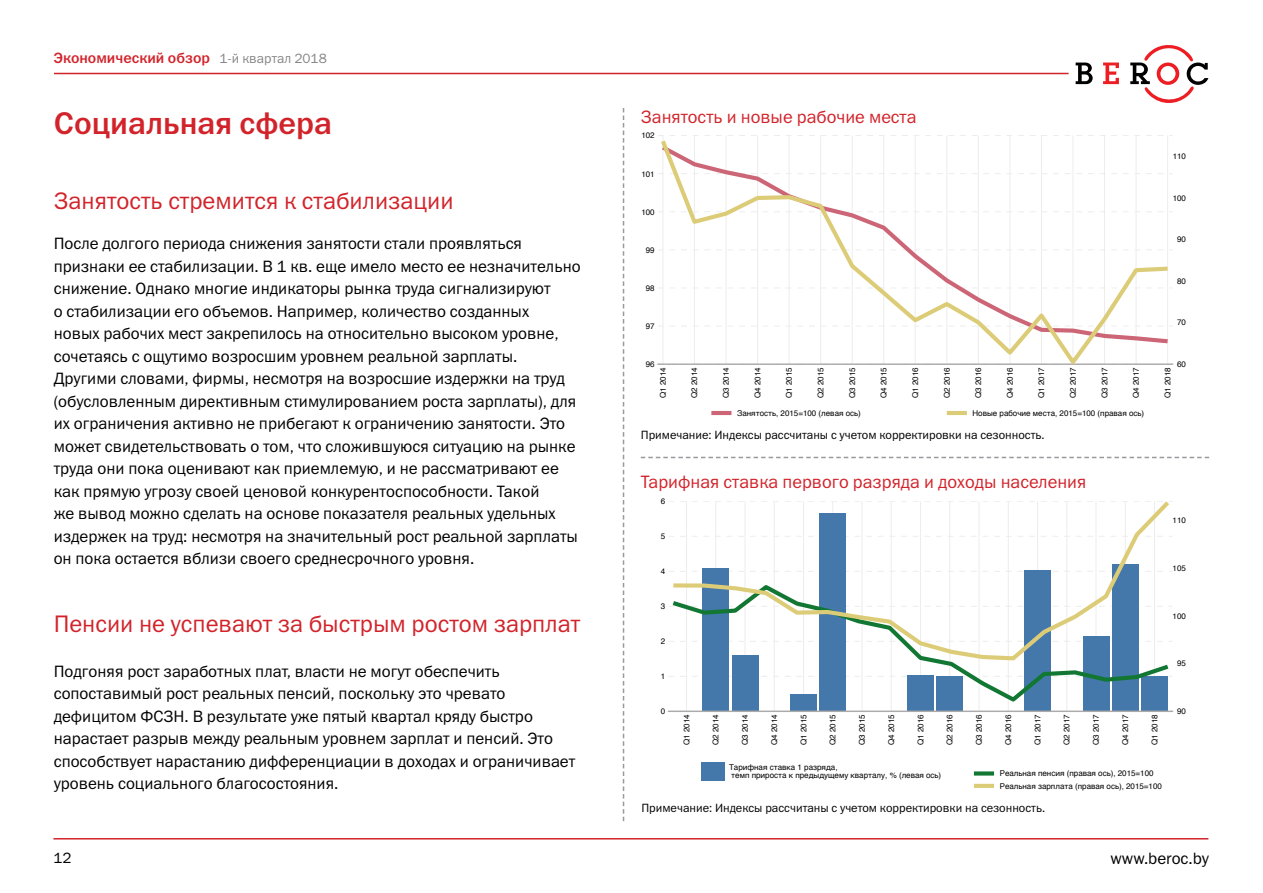
<style>
.page{position:relative;width:1263px;height:893px;background:#fff}
.page>*{position:absolute;margin:0;border:0;box-sizing:border-box;transform-origin:0 0}
.t1{font:31.5px "Franklin Gothic Medium C";color:#d2232a}
.t2{font:24px "Franklin Gothic Book C";color:#d2232a}
.t3{font:18px "Franklin Gothic Book C";color:#d2232a}
.t4{font:16.5px/22.5px "Franklin Gothic Book C";color:#000}
.t5{font:15px "Franklin Gothic Medium C";color:#d2232a}
.t6{font:15px "Franklin Gothic Book C";color:#000}
.t7{font:12px "Franklin Gothic Book C";color:#000}
.t8{font:7.95px/7.8px "Helvetica";color:#000}
.s1{font-family:"Franklin Gothic Book C";font-size:13.5px;color:#878787}
</style>
<div class="page">
<svg style="left:1076px;top:63px;width:17px;height:21px"></svg>
<svg style="left:1103px;top:63px;width:16px;height:21px"></svg>
<svg style="left:1130px;top:45px;width:78px;height:58px"></svg>
<hr style="left:53px;top:838px;width:1155px;height:1px;background:#d2232a">
<hr style="left:54px;top:73px;width:1014px;height:1px;background:#d2232a">
<svg style="left:641px;top:457px;width:568px;height:1px"></svg>
<svg style="left:623px;top:108px;width:1px;height:713px"></svg>
<hr style="left:658px;top:363px;width:515px;height:2px;background:#ababab">
<hr style="left:711px;top:411px;width:20px;height:4px;background:#c67">
<hr style="left:947px;top:411px;width:20px;height:4px;background:#dc7">
<svg style="left:657px;top:136px;width:515px;height:229px"></svg>
<hr style="left:686px;top:501px;width:1px;height:210px;background:#ededed">
<hr style="left:774px;top:501px;width:1px;height:210px;background:#ededed">
<hr style="left:861px;top:501px;width:1px;height:210px;background:#ededed">
<hr style="left:891px;top:501px;width:1px;height:210px;background:#ededed">
<hr style="left:978px;top:501px;width:1px;height:210px;background:#ededed">
<hr style="left:1008px;top:501px;width:1px;height:210px;background:#ededed">
<hr style="left:1066px;top:501px;width:1px;height:210px;background:#ededed">
<div style="left:702px;top:568px;width:27px;height:143px;background:#47a"></div>
<div style="left:732px;top:655px;width:26px;height:56px;background:#47a"></div>
<div style="left:790px;top:694px;width:27px;height:17px;background:#47a"></div>
<div style="left:819px;top:513px;width:27px;height:198px;background:#47a"></div>
<div style="left:907px;top:675px;width:27px;height:36px;background:#47a"></div>
<div style="left:936px;top:676px;width:27px;height:35px;background:#47a"></div>
<div style="left:1024px;top:570px;width:27px;height:141px;background:#47a"></div>
<div style="left:1083px;top:636px;width:26px;height:75px;background:#47a"></div>
<div style="left:1112px;top:564px;width:26px;height:147px;background:#47a"></div>
<div style="left:1141px;top:676px;width:27px;height:35px;background:#47a"></div>
<hr style="left:668px;top:711px;width:505px;height:1px;background:#ababab">
<div style="left:702px;top:762px;width:23px;height:19px;background:#47a"></div>
<div style="left:974px;top:771px;width:20px;height:5px;background:#173"></div>
<hr style="left:974px;top:784px;width:20px;height:4px;background:#dc7">
<svg style="left:669px;top:604px;width:503px;height:100px"></svg>
<svg style="left:673px;top:501px;width:497px;height:160px"></svg>
<p class="t5" style="left:53px;top:50px;width:275px">Экономический обзор <span class="s1">1-й квартал 2018</span></p>
<h1 class="t1" style="left:54px;top:105px;width:280px">Социальная сфера</h1>
<h2 class="t2" style="left:54px;top:187px;width:401px">Занятость стремится к стабилизации</h2>
<p class="t4" style="left:54px;top:232px;width:528px">После долгого периода снижения занятости стали проявляться признаки ее стабилизации. В 1 кв. еще имело место ее незначительно снижение. Однако многие индикаторы рынка труда сигнализируют<br>о стабилизации его объемов. Например, количество созданных<br>новых рабочих мест закрепилось на относительно высоком уровне, сочетаясь с ощутимо возросшим уровнем реальной зарплаты.<br>Другими словами, фирмы, несмотря на возросшие издержки на труд (обусловленным директивным стимулированием роста зарплаты), для их ограничения активно не прибегают к ограничению занятости. Это может свидетельствовать о том, что сложившуюся ситуацию на рынке труда они пока оценивают как приемлемую, и не рассматривают ее как прямую угрозу своей ценовой конкурентоспособности. Такой<br>же вывод можно сделать на основе показателя реальных удельных издержек на труд: несмотря на значительный рост реальной зарплаты он пока остается вблизи своего среднесрочного уровня.</p>
<h2 class="t2" style="left:54px;top:610px;width:528px">Пенсии не успевают за быстрым ростом зарплат</h2>
<p class="t4" style="left:54px;top:659px;width:523px">Подгоняя рост заработных плат, власти не могут обеспечить сопоставимый рост реальных пенсий, поскольку это чревато дефицитом ФСЗН. В результате уже пятый квартал кряду быстро нарастает разрыв между реальным уровнем зарплат и пенсий. Это способствует нарастанию дифференциации в доходах и ограничивает уровень социального благосостояния.</p>
<p class="t3" style="left:641px;top:106px;width:277px">Занятость и новые рабочие места</p>
<p class="t8" style="left:641px;top:132px;width:15px">102</p>
<p class="t8" style="left:641px;top:170px;width:15px">101</p>
<p class="t8" style="left:641px;top:208px;width:15px">100</p>
<p class="t8" style="left:646px;top:246px;width:10px">99</p>
<p class="t8" style="left:646px;top:284px;width:10px">98</p>
<p class="t8" style="left:646px;top:322px;width:10px">97</p>
<p class="t8" style="left:1173px;top:153px;width:15px">110</p>
<p class="t8" style="left:1173px;top:194px;width:15px">100</p>
<p class="t8" style="left:1177px;top:236px;width:10px">90</p>
<p class="t8" style="left:1177px;top:277px;width:10px">80</p>
<p class="t8" style="left:1177px;top:319px;width:10px">70</p>
<p class="t8" style="left:646px;top:361px;width:10px">96</p>
<p class="t8" style="left:1177px;top:361px;width:10px">60</p>
<p class="t8" style="left:659px;top:398px;width:32px;rotate:-90deg">Q1 2014</p>
<p class="t8" style="left:691px;top:398px;width:32px;rotate:-90deg">Q2 2014</p>
<p class="t8" style="left:722px;top:398px;width:32px;rotate:-90deg">Q3 2014</p>
<p class="t8" style="left:754px;top:398px;width:32px;rotate:-90deg">Q4 2014</p>
<p class="t8" style="left:785px;top:398px;width:32px;rotate:-90deg">Q1 2015</p>
<p class="t8" style="left:817px;top:398px;width:32px;rotate:-90deg">Q2 2015</p>
<p class="t8" style="left:848px;top:398px;width:32px;rotate:-90deg">Q3 2015</p>
<p class="t8" style="left:880px;top:398px;width:32px;rotate:-90deg">Q4 2015</p>
<p class="t8" style="left:912px;top:398px;width:32px;rotate:-90deg">Q1 2016</p>
<p class="t8" style="left:943px;top:398px;width:32px;rotate:-90deg">Q2 2016</p>
<p class="t8" style="left:975px;top:398px;width:32px;rotate:-90deg">Q3 2016</p>
<p class="t8" style="left:1006px;top:398px;width:32px;rotate:-90deg">Q4 2016</p>
<p class="t8" style="left:1038px;top:398px;width:32px;rotate:-90deg">Q1 2017</p>
<p class="t8" style="left:1069px;top:398px;width:32px;rotate:-90deg">Q2 2017</p>
<p class="t8" style="left:1101px;top:398px;width:32px;rotate:-90deg">Q3 2017</p>
<p class="t8" style="left:1132px;top:398px;width:32px;rotate:-90deg">Q4 2017</p>
<p class="t8" style="left:1164px;top:398px;width:32px;rotate:-90deg">Q1 2018</p>
<p class="t8" style="left:737px;top:409px;width:125px">Занятость, 2015=100 (левая ось)</p>
<p class="t8" style="left:972px;top:409px;width:173px">Новые рабочие места, 2015=100 (правая ось)</p>
<p class="t7" style="left:641px;top:428px;width:405px">Примечание: Индексы рассчитаны с учетом корректировки на сезонность.</p>
<p class="t3" style="left:641px;top:472px;width:447px">Тарифная ставка первого разряда и доходы населения</p>
<p class="t8" style="left:661px;top:498px;width:6px">6</p>
<p class="t8" style="left:661px;top:533px;width:6px">5</p>
<p class="t8" style="left:661px;top:568px;width:6px">4</p>
<p class="t8" style="left:661px;top:603px;width:6px">3</p>
<p class="t8" style="left:661px;top:638px;width:6px">2</p>
<p class="t8" style="left:661px;top:673px;width:6px">1</p>
<p class="t8" style="left:661px;top:708px;width:6px">0</p>
<p class="t8" style="left:683px;top:745px;width:32px;rotate:-90deg">Q1 2014</p>
<p class="t8" style="left:712px;top:745px;width:32px;rotate:-90deg">Q2 2014</p>
<p class="t8" style="left:741px;top:745px;width:32px;rotate:-90deg">Q3 2014</p>
<p class="t8" style="left:771px;top:745px;width:32px;rotate:-90deg">Q4 2014</p>
<p class="t8" style="left:800px;top:745px;width:32px;rotate:-90deg">Q1 2015</p>
<p class="t8" style="left:829px;top:745px;width:32px;rotate:-90deg">Q2 2015</p>
<p class="t8" style="left:858px;top:745px;width:32px;rotate:-90deg">Q3 2015</p>
<p class="t8" style="left:888px;top:745px;width:32px;rotate:-90deg">Q4 2015</p>
<p class="t8" style="left:917px;top:745px;width:32px;rotate:-90deg">Q1 2016</p>
<p class="t8" style="left:946px;top:745px;width:32px;rotate:-90deg">Q2 2016</p>
<p class="t8" style="left:975px;top:745px;width:32px;rotate:-90deg">Q3 2016</p>
<p class="t8" style="left:1005px;top:745px;width:32px;rotate:-90deg">Q4 2016</p>
<p class="t8" style="left:1034px;top:745px;width:32px;rotate:-90deg">Q1 2017</p>
<p class="t8" style="left:1063px;top:745px;width:32px;rotate:-90deg">Q2 2017</p>
<p class="t8" style="left:1092px;top:745px;width:32px;rotate:-90deg">Q3 2017</p>
<p class="t8" style="left:1122px;top:745px;width:32px;rotate:-90deg">Q4 2017</p>
<p class="t8" style="left:1151px;top:745px;width:32px;rotate:-90deg">Q1 2018</p>
<p class="t8" style="left:729px;top:764px;width:214px">Тарифная ставка 1 разряда,<br>темп прироста к предыдущему кварталу, % (левая ось)</p>
<p class="t8" style="left:1000px;top:768px;width:164px;line-height:12.3px">Реальная пенсия (правая ось), 2015=100<br>Реальная зарплата (правая ось), 2015=100</p>
<p class="t7" style="left:641px;top:801px;width:405px">Примечание: Индексы рассчитаны с учетом корректировки на сезонность.</p>
<p class="t8" style="left:1173px;top:517px;width:15px">110</p>
<p class="t8" style="left:1173px;top:564px;width:15px">105</p>
<p class="t8" style="left:1173px;top:612px;width:15px">100</p>
<p class="t8" style="left:1177px;top:660px;width:10px">95</p>
<p class="t8" style="left:1177px;top:708px;width:10px">90</p>
<p class="t6" style="left:53px;top:849px;width:20px">12</p>
<p class="t4" style="left:1110px;top:847px;width:100px">www.beroc.by</p>
</div>
